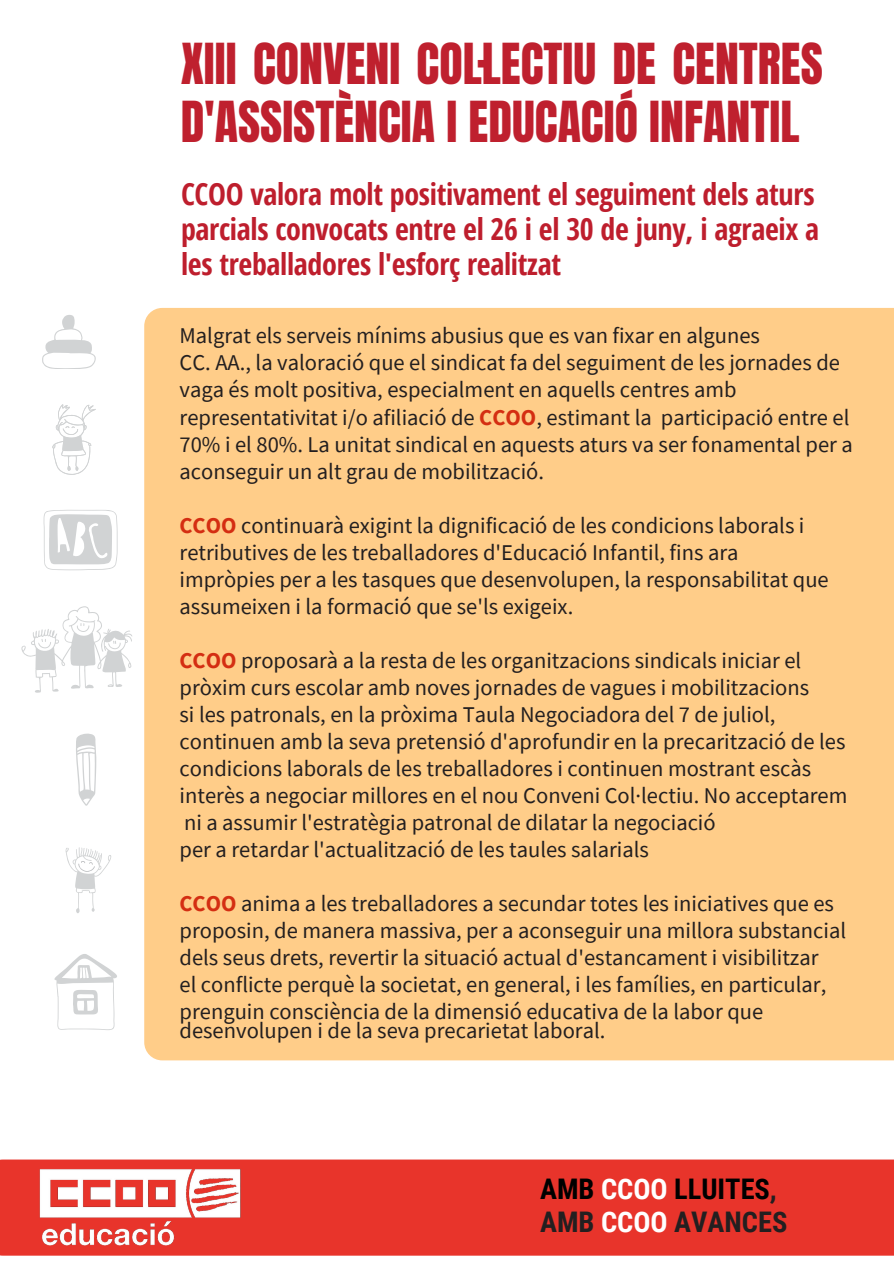
<style>
.page{position:relative;width:894px;height:1264px;background:#fff}
.page>*{position:absolute;margin:0;border:0;box-sizing:border-box;transform-origin:0 0}
.t1{font:48px/58.5px "Anton";color:#bf202e}
.t2{font:700 30px/35px "Open Sans Condensed";letter-spacing:-.01em;color:#be1e2d}
.t3{font:700 28.35px "Roboto Condensed";color:#000}
.t4{font:700 28.35px "Roboto Condensed";color:#231f20}
.t5{font:22.5px/27px "Source Sans Pro";color:#231f20}
.s1{font-weight:700;color:#d42e12}
.s2{color:#fff}
.s3{color:#231f20}
</style>
<div class="page">
<div style="left:144px;top:308px;width:749px;height:752px;background:#ffcd89"></div>
<svg style="left:42px;top:315px;width:54px;height:54px"></svg>
<svg style="left:52px;top:404px;width:44px;height:71px"></svg>
<svg style="left:76px;top:733px;width:20px;height:72px"></svg>
<svg style="left:44px;top:510px;width:73px;height:60px"></svg>
<svg style="left:54px;top:954px;width:63px;height:76px"></svg>
<svg style="left:65px;top:847px;width:47px;height:66px"></svg>
<svg style="left:21px;top:606px;width:111px;height:86px"></svg>
<div style="left:0;top:1159px;width:893px;height:96px;background:#e8342b"></div>
<img style="left:38px;top:1167px;width:203px;height:80px">
<p class="t1" style="left:181px;top:35px;width:643px">XIII CONVENI COL·LECTIU DE CENTRES<br>D'ASSISTÈNCIA I EDUCACIÓ INFANTIL</p>
<p class="t2" style="left:181px;top:176px;width:639px">CCOO valora molt positivament el seguiment dels aturs parcials convocats entre el 26 i el 30 de juny, i agraeix a les treballadores l'esforç realitzat</p>
<p class="t5" style="left:179px;top:322px;width:582px">Malgrat els serveis mínims abusius que es van fixar en algunes</p>
<p class="t5" style="left:179px;top:349px;width:674px">CC. AA., la valoració que el sindicat fa del seguiment de les jornades de vaga és molt positiva, especialment en aquells centres amb representativitat i/o afiliació de <span class="s1">CCOO</span>, estimant la participació entre el 70% i el 80%. La unitat sindical en aquests aturs va ser fonamental per a aconseguir un alt grau de mobilització.</p>
<p class="t5" style="left:179px;top:511px;width:626px"><span class="s1">CCOO</span> continuarà exigint la dignificació de les condicions laborals i</p>
<p class="t5" style="left:179px;top:538px;width:560px">retributives de les treballadores d'Educació Infantil, fins ara</p>
<p class="t5" style="left:179px;top:565px;width:650px">impròpies per a les tasques que desenvolupen, la responsabilitat que</p>
<p class="t5" style="left:179px;top:592px;width:395px">assumeixen i la formació que se'ls exigeix.</p>
<p class="t5" style="left:179px;top:646px;width:623px"><span class="s1">CCOO</span> proposarà a la resta de les organitzacions sindicals iniciar el</p>
<p class="t5" style="left:179px;top:673px;width:631px">pròxim curs escolar amb noves jornades de vagues i mobilitzacions</p>
<p class="t5" style="left:179px;top:700px;width:597px">si les patronals, en la pròxima Taula Negociadora del 7 de juliol,</p>
<p class="t5" style="left:179px;top:727px;width:667px">continuen amb la seva pretensió d'aprofundir en la precarització de les</p>
<p class="t5" style="left:179px;top:754px;width:633px">condicions laborals de les treballadores i continuen mostrant escàs</p>
<p class="t5" style="left:179px;top:781px;width:669px">interès a negociar millores en el nou Conveni Col·lectiu. No acceptarem</p>
<p class="t5" style="left:184px;top:808px;width:533px">ni a assumir l'estratègia patronal de dilatar la negociació</p>
<p class="t5" style="left:179px;top:835px;width:471px">per a retardar l'actualització de les taules salarials</p>
<p class="t5" style="left:179px;top:889px;width:655px"><span class="s1">CCOO</span> anima a les treballadores a secundar totes les iniciatives que es</p>
<p class="t5" style="left:179px;top:916px;width:668px">proposin, de manera massiva, per a aconseguir una millora substancial dels seus drets, revertir la situació actual d'estancament i visibilitzar</p>
<p class="t5" style="left:179px;top:970px;width:648px">el conflicte perquè la societat, en general, i les famílies, en particular, prenguin consciència de la dimensió educativa de la labor que</p>
<p class="t5" style="left:179px;top:1016px;width:427px">desenvolupen i de la seva precarietat laboral.</p>
<p class="t3" style="left:540px;top:1172px;width:238px">AMB <span class="s2">CCOO</span> LLUITES<span class="s3">,</span></p>
<p class="t4" style="left:540px;top:1206px;width:249px">AMB <span class="s2">CCOO</span> AVANCES</p>
</div>
